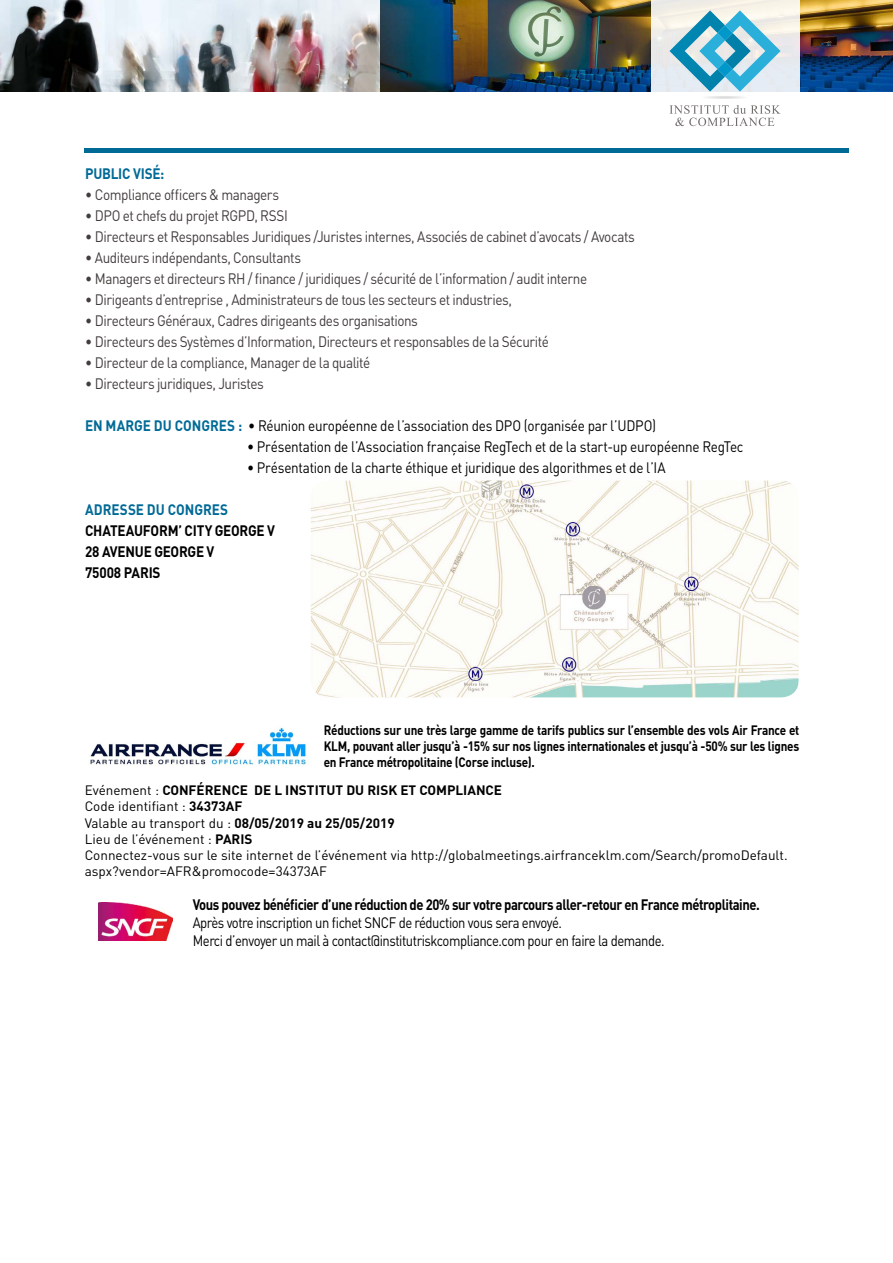
<style>
.page{position:relative;width:893px;height:1263px;background:#fff}
.page>*{position:absolute;margin:0;border:0;box-sizing:border-box;transform-origin:0 0}
.t1{font:15px "DINOT";letter-spacing:-.035em;color:#423c3c;scale:.9 1}
.t2{font:15px "DINOT";letter-spacing:-.025em;color:#000;scale:.9 1}
.t3{font:15px/18px "DINOT";letter-spacing:-.025em;color:#000;scale:.87 1}
.t4{font:700 15px "DINOT";letter-spacing:-.035em;color:#000;scale:.87 1}
.t5{font:700 15px/21px "DINOT";letter-spacing:-.015em;color:#000;scale:.9 1}
.t6{font:700 15px "DINOT";color:#006a96;scale:.9 1}
.t7{font:13.5px/16.2px "DINOT";color:#000}
.t8{font:700 13.5px/16.2px "DINOT";letter-spacing:-.02em;color:#000;text-align:justify;scale:.87 1}
.s1{font-weight:700;color:#006a96}
.s2{font-weight:700}
</style>
<div class="page">
<hr style="left:85px;top:149px;width:764px;height:4px;background:#006a96">
<img style="left:311px;top:480px;width:488px;height:217px">
<img style="left:90px;top:727px;width:219px;height:38px">
<img style="left:99px;top:902px;width:73px;height:39px">
<img style="left:379px;top:0;width:514px;height:91px">
<img style="left:0;top:0;width:379px;height:91px">
<svg style="left:651px;top:0;width:148px;height:114px"></svg>
<svg style="left:669px;top:105px;width:111px;height:21px"></svg>
<hr style="left:702px;top:96px;width:46px;height:3px;background:#fafafa;border-radius:50%">
<hr style="left:704px;top:96px;width:42px;height:3px;background:#f4f4f4;border-radius:50%">
<hr style="left:706px;top:96px;width:38px;height:3px;background:#f0f0f0;border-radius:50%">
<hr style="left:708px;top:96px;width:34px;height:3px;background:#ebebeb;border-radius:50%">
<svg style="left:669px;top:10px;width:111px;height:88px;background:#9acddd"></svg>
<p class="t6" style="left:85px;top:164px;width:90px">PUBLIC VISÉ:</p>
<p class="t1" style="left:85px;top:185px;width:217px">• Compliance officers &amp; managers</p>
<p class="t1" style="left:85px;top:206px;width:227px">• DPO et chefs du projet RGPD, RSSI</p>
<p class="t1" style="left:85px;top:227px;width:612px">• Directeurs et Responsables Juridiques /Juristes internes, Associés de cabinet d’avocats / Avocats</p>
<p class="t1" style="left:85px;top:248px;width:242px">• Auditeurs indépendants, Consultants</p>
<p class="t1" style="left:85px;top:269px;width:559px">• Managers et directeurs RH / finance / juridiques / sécurité de l’information / audit interne</p>
<p class="t1" style="left:85px;top:290px;width:476px">• Dirigeants d’entreprise , Administrateurs de tous les secteurs et industries,</p>
<p class="t1" style="left:85px;top:311px;width:371px">• Directeurs Généraux, Cadres dirigeants des organisations</p>
<p class="t1" style="left:85px;top:332px;width:512px">• Directeurs des Systèmes d’Information, Directeurs et responsables de la Sécurité</p>
<p class="t1" style="left:85px;top:353px;width:318px">• Directeur de la compliance, Manager de la qualité</p>
<p class="t1" style="left:85px;top:374px;width:200px">• Directeurs juridiques, Juristes</p>
<p class="t2" style="left:85px;top:416px;width:636px"><span class="s1">EN MARGE DU CONGRES :</span> • Réunion européenne de l’association des DPO (organisée par l’UDPO)</p>
<p class="t2" style="left:247px;top:437px;width:553px">• Présentation de l’Association française RegTech et de la start-up européenne RegTec</p>
<p class="t2" style="left:247px;top:458px;width:467px">• Présentation de la charte éthique et juridique des algorithmes et de l’IA</p>
<p class="t6" style="left:85px;top:500px;width:161px">ADRESSE DU CONGRES</p>
<p class="t5" style="left:85px;top:520px;width:213px">CHATEAUFORM’ CITY GEORGE V<br>28 AVENUE GEORGE V<br>75008 PARIS</p>
<p class="t8" style="left:324px;top:721px;width:548px">Réductions sur une très large gamme de tarifs publics sur l’ensemble des vols Air France et KLM, pouvant aller jusqu’à -15% sur nos lignes internationales et jusqu’à -50% sur les lignes en France métropolitaine (Corse incluse).</p>
<p class="t7" style="left:85px;top:782px;width:704px">Evénement : <span class="s2">CONFÉRENCE DE L INSTITUT DU RISK ET COMPLIANCE<br></span>Code identifiant : <span class="s2">34373AF<br></span>Valable au transport du : <span class="s2">08/05/2019 au 25/05/2019<br></span>Lieu de l’événement : <span class="s2">PARIS<br></span>Connectez-vous sur le site internet de l’événement via http://globalmeetings.airfranceklm.com/Search/promoDefault. aspx?vendor=AFR&amp;promocode=34373AF</p>
<p class="t4" style="left:193px;top:895px;width:653px">Vous pouvez bénéficier d’une réduction de 20% sur votre parcours aller-retour en France métroplitaine.</p>
<p class="t3" style="left:193px;top:913px;width:544px">Après votre inscription un fichet SNCF de réduction vous sera envoyé.<br>Merci d’envoyer un mail à contact@institutriskcompliance.com pour en faire la demande.</p>
</div>
